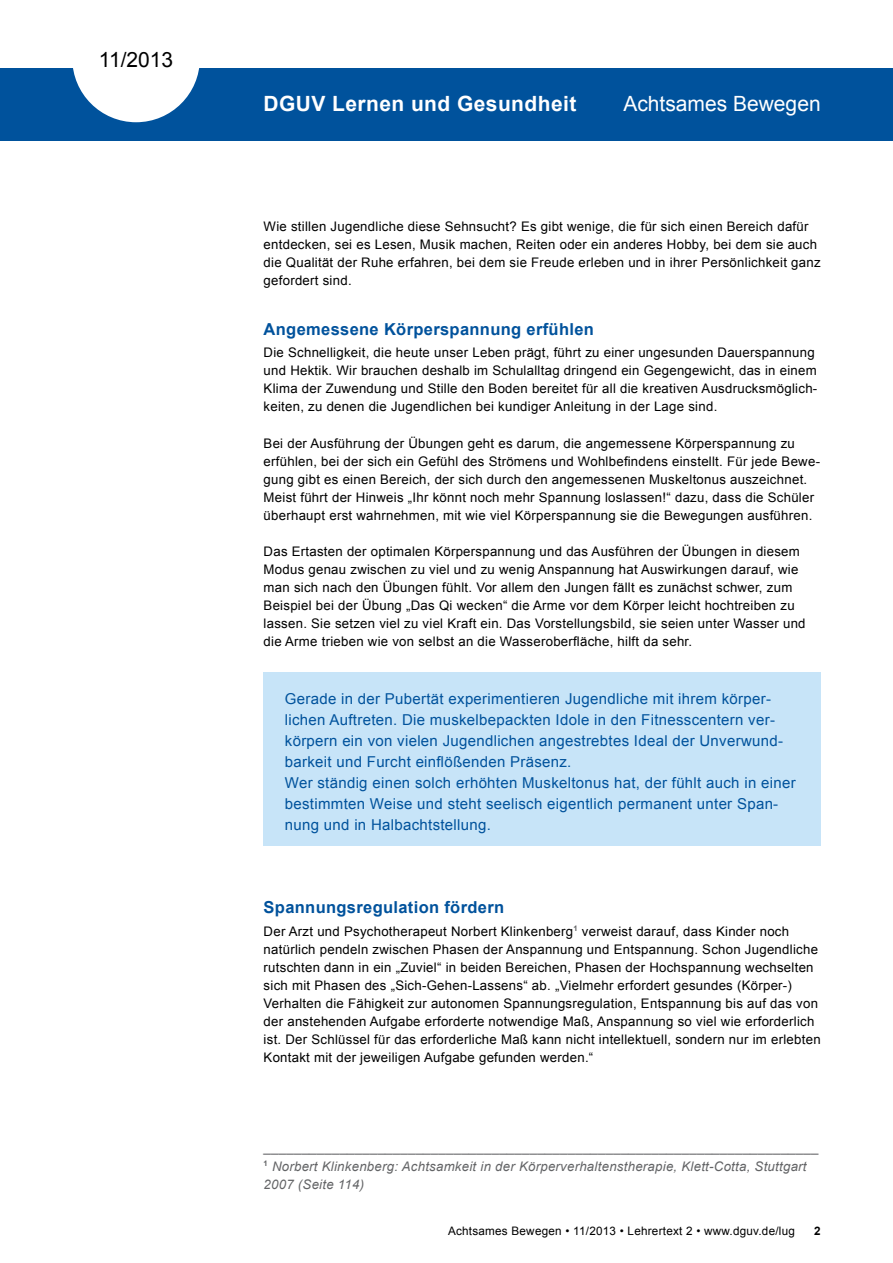
<style>
.page{position:relative;width:893px;height:1263px;background:#fff}
.page>*{position:absolute;margin:0;border:0;box-sizing:border-box;transform-origin:0 0}
.t1{font:700 21px "Arial";letter-spacing:.02em;color:#fff}
.t2{font:21px "Arial";color:#fff}
.t3{font:21px "Arial";color:#000}
.t4{font:700 16.5px "Arial";letter-spacing:.02em;color:#00529c}
.t5{font:15px/21px "Arial";letter-spacing:.02em;color:#00529c}
.t6{font:13.2px/18px "Arial";letter-spacing:.02em;color:#000}
.t7{font:italic 13.2px/18px "Arial";letter-spacing:.02em;color:#636466}
.t8{font:11.7px "Arial";letter-spacing:.02em;color:#000}
.t9{font:700 11.7px "Arial";color:#000}
.s1{font-style:normal}
</style>
<div class="page">
<div style="left:264px;top:672px;width:557px;height:173px;background:#c7e4f8"></div>
<div style="left:0;top:68px;width:893px;height:72px;background:#00529c"></div>
<svg style="left:73px;top:68px;width:127px;height:54px"></svg>
<h1 class="t3" style="left:99px;top:46px;width:76px">11/2013</h1>
<h1 class="t1" style="left:264px;top:89px;width:314px">DGUV Lernen und Gesundheit</h1>
<h1 class="t2" style="left:623px;top:89px;width:199px">Achtsames Bewegen</h1>
<p class="t6" style="left:264px;top:217px;width:558px">Wie stillen Jugendliche diese Sehnsucht? Es gibt wenige, die für sich einen Bereich dafür entdecken, sei es Lesen, Musik machen, Reiten oder ein anderes Hobby, bei dem sie auch die Qualität der Ruhe erfahren, bei dem sie Freude erleben und in ihrer Persönlichkeit ganz gefordert sind.</p>
<p class="t4" style="left:264px;top:318px;width:332px">Angemessene Körperspannung erfühlen</p>
<p class="t6" style="left:264px;top:344px;width:555px">Die Schnelligkeit, die heute unser Leben prägt, führt zu einer ungesunden Dauerspannung und Hektik. Wir brauchen deshalb im Schulalltag dringend ein Gegengewicht, das in einem Klima der Zuwendung und Stille den Boden bereitet für all die kreativen Ausdrucksmöglich&shy;keiten, zu denen die Jugendlichen bei kundiger Anleitung in der Lage sind.</p>
<p class="t6" style="left:264px;top:434px;width:558px">Bei der Ausführung der Übungen geht es darum, die angemessene Körperspannung zu erfühlen, bei der sich ein Gefühl des Strömens und Wohlbefindens einstellt. Für jede Bewe&shy;gung gibt es einen Bereich, der sich durch den angemessenen Muskeltonus auszeichnet.<br>Meist führt der Hinweis „Ihr könnt noch mehr Spannung loslassen!“ dazu, dass die Schüler überhaupt erst wahrnehmen, mit wie viel Körperspannung sie die Bewegungen ausführen.</p>
<p class="t6" style="left:264px;top:542px;width:543px">Das Ertasten der optimalen Körperspannung und das Ausführen der Übungen in diesem Modus genau zwischen zu viel und zu wenig Anspannung hat Auswirkungen darauf, wie man sich nach den Übungen fühlt. Vor allem den Jungen fällt es zunächst schwer, zum Beispiel bei der Übung „Das Qi wecken“ die Arme vor dem Körper leicht hochtreiben zu lassen. Sie setzen viel zu viel Kraft ein. Das Vorstellungsbild, sie seien unter Wasser und die Arme trieben wie von selbst an die Wasseroberfläche, hilft da sehr.</p>
<p class="t5" style="left:285px;top:688px;width:512px">Gerade in der Pubertät experimentieren Jugendliche mit ihrem körper&shy;lichen Auftreten. Die muskelbepackten Idole in den Fitnesscentern ver&shy;körpern ein von vielen Jugendlichen angestrebtes Ideal der Unverwund&shy;barkeit und Furcht einflößenden Präsenz.<br>Wer ständig einen solch erhöhten Muskeltonus hat, der fühlt auch in einer bestimmten Weise und steht seelisch eigentlich permanent unter Span&shy;nung und in Halbachtstellung.</p>
<p class="t4" style="left:264px;top:896px;width:242px">Spannungsregulation fördern</p>
<p class="t6" style="left:264px;top:922px;width:558px">Der Arzt und Psychotherapeut Norbert Klinkenberg<sup>1</sup> verweist darauf, dass Kinder noch natürlich pendeln zwischen Phasen der Anspannung und Entspannung. Schon Jugendliche rutschten dann in ein „Zuviel“ in beiden Bereichen, Phasen der Hochspannung wechselten sich mit Phasen des „Sich-Gehen-Lassens“ ab. „Vielmehr erfordert gesundes (Körper-)<br>Verhalten die Fähigkeit zur autonomen Spannungsregulation, Entspannung bis auf das von der anstehenden Aufgabe erforderte notwendige Maß, Anspannung so viel wie erforderlich ist. Der Schlüssel für das erforderliche Maß kann nicht intellektuell, sondern nur im erlebten Kontakt mit der jeweiligen Aufgabe gefunden werden.“</p>
<p class="t7" style="left:264px;top:1139px;width:556px"><span class="s1">_________________________________________________________________________<br></span><sup>1</sup> Norbert Klinkenberg: Achtsamkeit in der Körperverhaltenstherapie, Klett-Cotta, Stuttgart<br>2007 (Seite 114)</p>
<p class="t8" style="left:448px;top:1223px;width:348px">Achtsames Bewegen • 11/2013 • Lehrertext 2 • www.dguv.de/lug</p>
<p class="t9" style="left:814px;top:1223px;width:8px">2</p>
</div>
